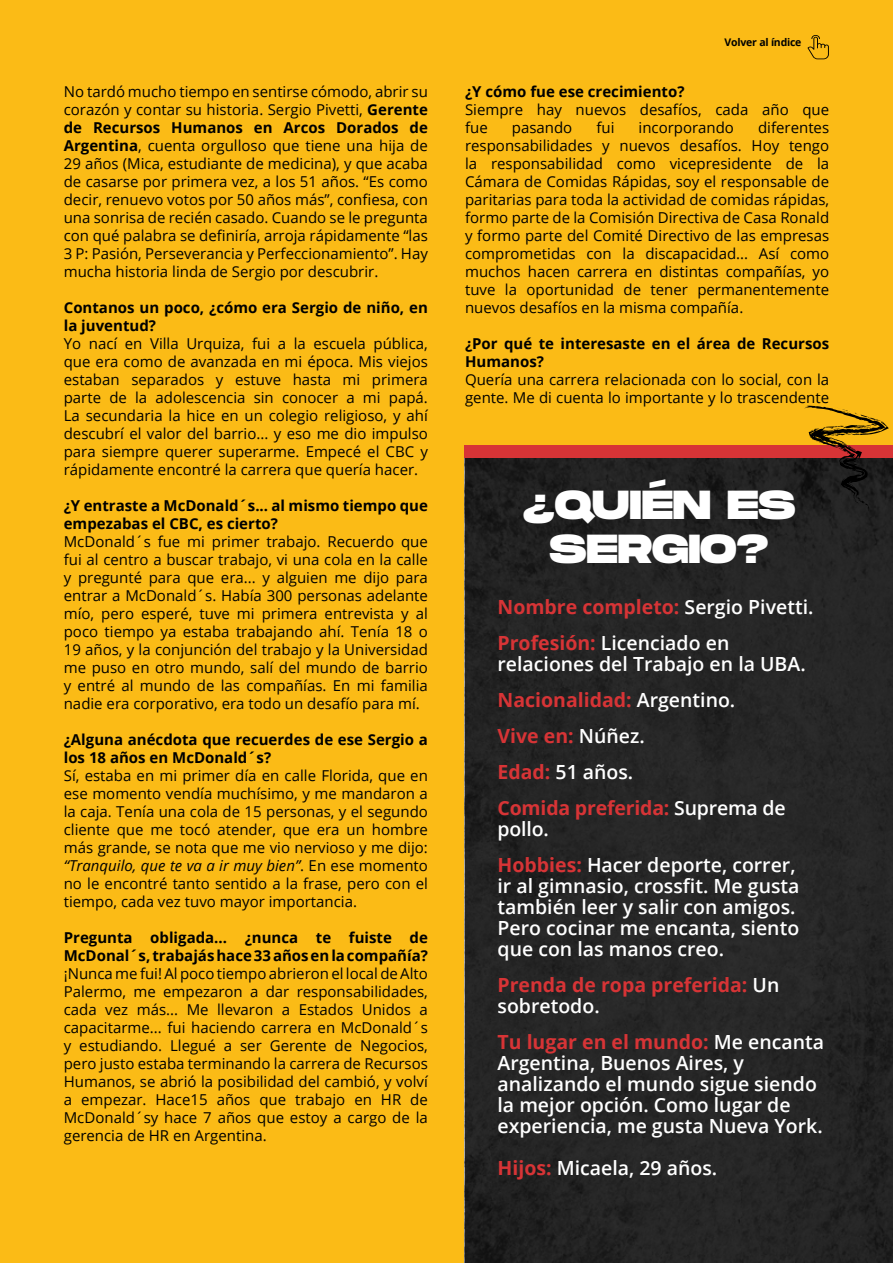
<style>
.page{position:relative;width:893px;height:1263px;background:#fbbb16}
.page>*{position:absolute;margin:0;border:0;box-sizing:border-box;transform-origin:0 0}
.t1{font:800 40.5px/43.5px "Monument Extended";color:#fff;text-align:center}
.t2{font:600 19.5px/21px "Open Sans";color:#fff}
.t3{font:700 19.5px/21px "Open Sans";color:#d73436}
.t4{font:15px/18px "Open Sans";color:#000;text-align:justify}
.t5{font:700 15px/18px "Open Sans";color:#000}
.t6{font:700 10.5px "Open Sans";letter-spacing:-.02em;color:#000}
.s1{font-weight:700}
.s2{font-style:italic}
.s3{font-weight:700;color:#d73436}
.s4{font-weight:600;color:#fff}
</style>
<div class="page">
<div style="left:465px;top:445px;width:428px;height:818px;background:#252525"></div>
<div style="left:465px;top:445px;width:428px;height:13px;background:#d73436"></div>
<svg style="left:804px;top:405px;width:85px;height:106px"></svg>
<svg style="left:807px;top:35px;width:22px;height:24px"></svg>
<p class="t4" style="left:64px;top:82px;width:366px">No tardó mucho tiempo en sentirse cómodo, abrir su corazón y contar su historia. Sergio Pivetti, <span class="s1">Gerente de Recursos Humanos en Arcos Dorados de Argentina</span>, cuenta orgulloso que tiene una hija de 29 años (Mica, estudiante de medicina), y que acaba de casarse por primera vez, a los 51 años. “Es como decir, renuevo votos por 50 años más”, confiesa, con una sonrisa de recién casado. Cuando se le pregunta con qué palabra se definiría, arroja rápidamente “las 3 P: Pasión, Perseverancia y Perfeccionamiento”. Hay mucha historia linda de Sergio por descubrir.</p>
<p class="t5" style="left:64px;top:298px;width:366px">Contanos un poco, ¿cómo era Sergio de niño, en la juventud?</p>
<p class="t4" style="left:64px;top:334px;width:366px">Yo nací en Villa Urquiza, fui a la escuela pública, que era como de avanzada en mi época. Mis viejos estaban separados y estuve hasta mi primera parte de la adolescencia sin conocer a mi papá.<br>La secundaria la hice en un colegio religioso, y ahí descubrí el valor del barrio... y eso me dio impulso para siempre querer superarme. Empecé el CBC y rápidamente encontré la carrera que quería hacer.</p>
<p class="t5" style="left:64px;top:496px;width:366px">¿Y entraste a McDonald´s... al mismo tiempo que empezabas el CBC, es cierto?</p>
<p class="t4" style="left:64px;top:532px;width:366px">McDonald´s fue mi primer trabajo. Recuerdo que fui al centro a buscar trabajo, vi una cola en la calle y pregunté para que era... y alguien me dijo para entrar a McDonald´s. Había 300 personas adelante mío, pero esperé, tuve mi primera entrevista y al poco tiempo ya estaba trabajando ahí. Tenía 18 o 19 años, y la conjunción del trabajo y la Universidad me puso en otro mundo, salí del mundo de barrio y entré al mundo de las compañías. En mi familia nadie era corporativo, era todo un desafío para mí.</p>
<p class="t5" style="left:64px;top:730px;width:366px">¿Alguna anécdota que recuerdes de ese Sergio a los 18 años en McDonald´s?</p>
<p class="t4" style="left:64px;top:766px;width:366px">Sí, estaba en mi primer día en calle Florida, que en ese momento vendía muchísimo, y me mandaron a la caja. Tenía una cola de 15 personas, y el segundo cliente que me tocó atender, que era un hombre más grande, se nota que me vio nervioso y me dijo: <span class="s2">“Tranquilo, que te va a ir muy bien”</span>. En ese momento no le encontré tanto sentido a la frase, pero con el tiempo, cada vez tuvo mayor importancia.</p>
<p class="t5" style="left:64px;top:928px;width:366px">Pregunta obligada... ¿nunca te fuiste de<br>McDonal´s, trabajás hace 33 años en la compañía?</p>
<p class="t4" style="left:64px;top:964px;width:366px">¡Nunca me fui! Al poco tiempo abrieron el local de Alto Palermo, me empezaron a dar responsabilidades, cada vez más... Me llevaron a Estados Unidos a capacitarme... fui haciendo carrera en McDonald´s y estudiando. Llegué a ser Gerente de Negocios, pero justo estaba terminando la carrera de Recursos Humanos, se abrió la posibilidad del cambió, y volví a empezar. Hace15 años que trabajo en HR de McDonald´sy hace 7 años que estoy a cargo de la gerencia de HR en Argentina.</p>
<p class="t6" style="left:725px;top:35px;width:78px">Volver al índice</p>
<p class="t5" style="left:465px;top:82px;width:221px">¿Y cómo fue ese crecimiento?</p>
<p class="t4" style="left:465px;top:100px;width:366px">Siempre hay nuevos desafíos, cada año que fue</p>
<p class="t4" style="left:465px;top:118px;width:366px;text-indent:293px">diferentes responsabilidades y nuevos desafíos. Hoy tengo la responsabilidad como vicepresidente de la Cámara de Comidas Rápidas, soy el responsable de paritarias para toda la actividad de comidas rápidas, formo parte de la Comisión Directiva de Casa Ronald y formo parte del Comité Directivo de las empresas comprometidas con la discapacidad... Así como muchos hacen carrera en distintas compañías, yo tuve la oportunidad de tener permanentemente nuevos desafíos en la misma compañía.</p>
<p class="t5" style="left:465px;top:334px;width:366px">¿Por qué te interesaste en el área de Recursos<br>Humanos?</p>
<p class="t4" style="left:465px;top:370px;width:366px">Quería una carrera relacionada con lo social, con la gente. Me di cuenta lo importante y lo trascendente</p>
<p class="t4" style="left:512px;top:118px;width:62px">pasando</p>
<p class="t4" style="left:596px;top:118px;width:20px">fui</p>
<p class="t4" style="left:638px;top:118px;width:97px">incorporando</p>
<h1 class="t1" style="left:523px;top:482px;width:274px">¿QUIÉN ES<br>SERGIO?</h1>
<h2 class="t2" style="left:497px;top:588px;width:317px;line-height:36px"><span class="s3">Nombre completo:</span> Sergio Pivetti.<br><span class="s3">Profesión:</span> Licenciado en</h2>
<h2 class="t2" style="left:497px;top:645px;width:310px;line-height:36px">relaciones del Trabajo en la UBA.<br><span class="s3">Nacionalidad:</span> Argentino.<br><span class="s3">Vive en:</span> Núñez.<br><span class="s3">Edad:</span> 51 años.<br><span class="s3">Comida preferida:</span> Suprema de</h2>
<h2 class="t2" style="left:497px;top:810px;width:300px;line-height:36px">pollo.<br><span class="s3">Hobbies:</span> Hacer deporte, correr,</h2>
<h2 class="t2" style="left:497px;top:875px;width:304px">ir al gimnasio, crossfit. Me gusta también leer y salir con amigos.<br>Pero cocinar me encanta, siento que con las manos creo.</h2>
<h2 class="t3" style="left:497px;top:974px;width:283px">Prenda de ropa preferida: <span class="s4">Un sobretodo.</span></h2>
<h2 class="t2" style="left:497px;top:1031px;width:328px"><span class="s3">Tu lugar en el mundo:</span> Me encanta<br>Argentina, Buenos Aires, y analizando el mundo sigue siendo la mejor opción. Como lugar de experiencia, me gusta Nueva York.</h2>
<h2 class="t2" style="left:497px;top:1157px;width:221px"><span class="s3">Hijos:</span> Micaela, 29 años.</h2>
</div>
